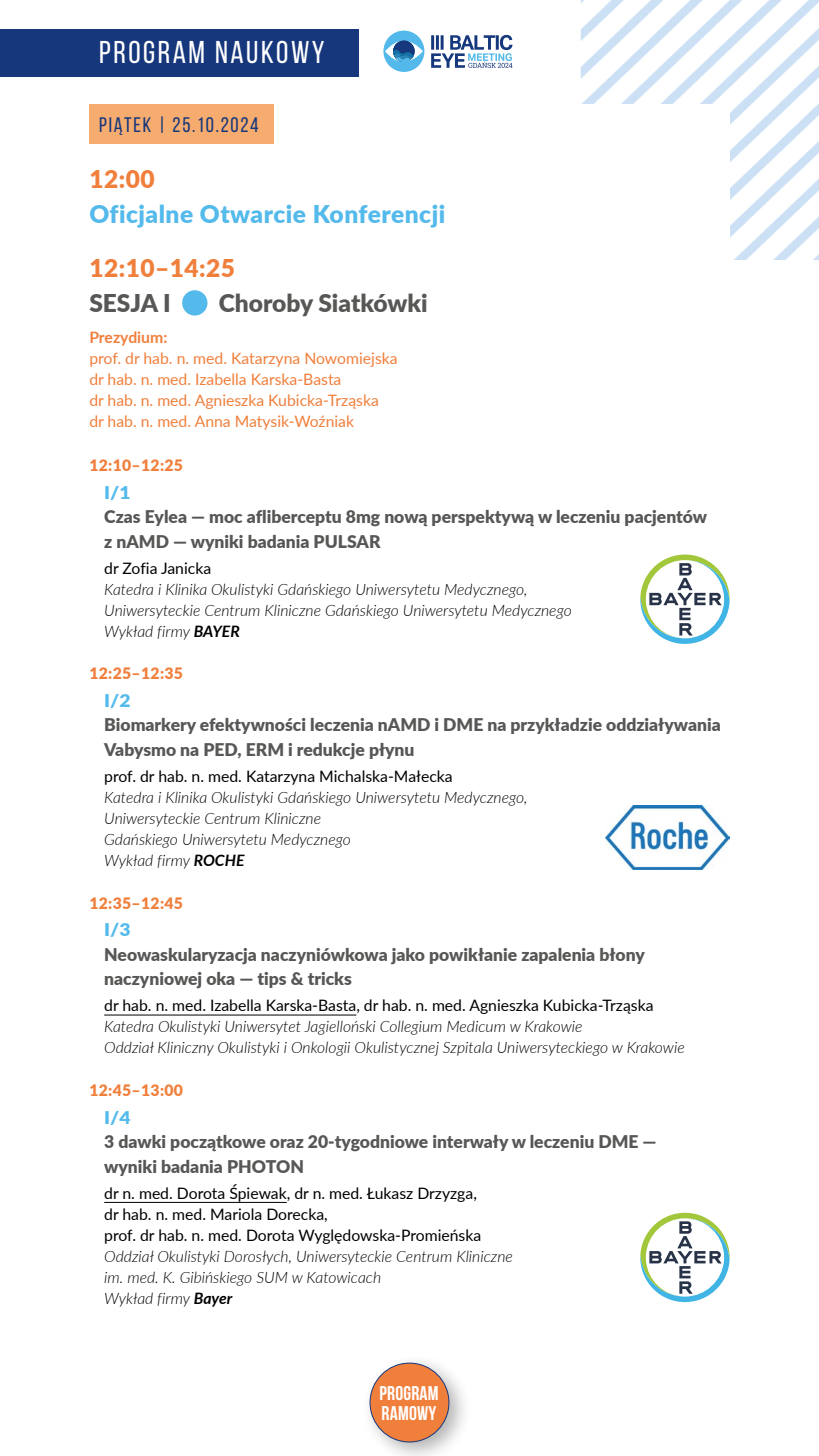
<style>
.page{position:relative;width:819px;height:1456px;background:#fff}
.page>*{position:absolute;margin:0;border:0;box-sizing:border-box;transform-origin:0 0}
.t1{font:31.5px "Bebas Neue";letter-spacing:.08em;color:#fff}
.t2{font:900 24.5px "Lato";letter-spacing:.02em;color:#53baeb}
.t3{font:900 24.5px "Lato";color:#575756}
.t4{font:900 24.5px "Lato";letter-spacing:.02em;color:#f07f3c}
.t5{font:21px "Bebas Neue";letter-spacing:.08em;color:#16377c}
.t6{font:700 19.78px/20.3px "Bebas Neue";letter-spacing:.01em;color:#fff}
.t7{font:900 17.5px/24.5px "Lato";color:#575756}
.t8{font:900 17.5px "Lato";color:#53baeb;scale:1.1 1}
.t9{font:italic 300 15.75px/21px "Lato";color:#000}
.t10{font:15.75px/21px "Lato";color:#000}
.t11{font:15.75px/21px "Lato";color:#f07f3c}
.t12{font:900 15.75px "Lato";letter-spacing:.02em;color:#f07f3c}
.t13{font:700 15.75px "Lato";color:#f07f3c}
.s1{font-weight:700}
</style>
<div class="page">
<div style="left:361px;top:1353px;width:111px;height:102px;background:#000;opacity:.3"></div>
<div style="left:370px;top:1362px;width:79px;height:79px;background:#f07f3c;border-radius:50%"></div>
<div style="left:369px;top:1362px;width:80px;height:80px;border:1px solid #16377c;border-radius:50%"></div>
<img style="left:580px;top:0;width:239px;height:260px">
<div style="left:0;top:30px;width:145px;height:47px;background:#16377c"></div>
<div style="left:94px;top:30px;width:265px;height:47px;background:#16377c"></div>
<div style="left:89px;top:104px;width:640px;height:1247px;background:#fff"></div>
<hr style="left:104px;top:1014px;width:252px;height:1px;background:#000">
<hr style="left:104px;top:1201px;width:183px;height:1px;background:#000">
<div style="left:89px;top:104px;width:185px;height:40px;background:#f7ac6f"></div>
<div style="left:182px;top:290px;width:25px;height:25px;background:#53baeb;border-radius:50%"></div>
<svg style="left:640px;top:554px;width:89px;height:90px"></svg>
<img style="left:605px;top:805px;width:124px;height:64px">
<div style="left:383px;top:31px;width:41px;height:41px;background:#53b9ea;border-radius:50%"></div>
<svg style="left:385px;top:41px;width:38px;height:21px"></svg>
<div style="left:393px;top:40px;width:21px;height:22px;background:#16387d;border-radius:50%"></div>
<svg style="left:393px;top:49px;width:21px;height:13px"></svg>
<svg style="left:431px;top:35px;width:81px;height:33px"></svg>
<svg style="left:640px;top:1212px;width:89px;height:89px"></svg>
<h1 class="t1" style="left:99px;top:35px;width:227px">PROGRAM NAUKOWY</h1>
<h3 class="t5" style="left:99px;top:113px;width:161px">PIĄTEK | 25.10.2024</h3>
<h2 class="t4" style="left:89px;top:161px;width:67px">12:00</h2>
<h2 class="t2" style="left:89px;top:195px;width:357px">Oficjalne Otwarcie Konferencji</h2>
<h2 class="t4" style="left:89px;top:249px;width:147px">12:10–14:25</h2>
<h2 class="t3" style="left:89px;top:284px;width:83px">SESJA I</h2>
<h2 class="t3" style="left:219px;top:285px;width:210px">Choroby Siatkówki</h2>
<p class="t13" style="left:89px;top:325px;width:80px">Prezydium:</p>
<p class="t11" style="left:89px;top:347px;width:310px">prof. dr hab. n. med. Katarzyna Nowomiejska dr hab. n. med. Izabella Karska-Basta<br>dr hab. n. med. Agnieszka Kubicka-Trząska<br>dr hab. n. med. Anna Matysik-Woźniak</p>
<p class="t12" style="left:89px;top:453px;width:95px">12:10–12:25</p>
<p class="t8" style="left:104px;top:479px;width:25px">I/1</p>
<p class="t7" style="left:104px;top:503px;width:604px">Czas Eylea — moc afliberceptu 8mg nową perspektywą w leczeniu pacjentów z nAMD — wyniki badania PULSAR</p>
<p class="t10" style="left:104px;top:556px;width:108px">dr Zofia Janicka</p>
<p class="t9" style="left:104px;top:577px;width:469px">Katedra i Klinika Okulistyki Gdańskiego Uniwersytetu Medycznego,<br>Uniwersyteckie Centrum Kliniczne Gdańskiego Uniwersytetu Medycznego<br>Wykład firmy <span class="s1">BAYER</span></p>
<p class="t12" style="left:89px;top:661px;width:95px">12:25–12:35</p>
<p class="t8" style="left:104px;top:687px;width:25px">I/2</p>
<p class="t7" style="left:104px;top:712px;width:618px">Biomarkery efektywności leczenia nAMD i DME na przykładzie oddziaływania<br>Vabysmo na PED, ERM i redukcje płynu</p>
<p class="t10" style="left:104px;top:765px;width:350px">prof. dr hab. n. med. Katarzyna Michalska-Małecka</p>
<p class="t9" style="left:104px;top:786px;width:425px">Katedra i Klinika Okulistyki Gdańskiego Uniwersytetu Medycznego, Uniwersyteckie Centrum Kliniczne<br>Gdańskiego Uniwersytetu Medycznego<br>Wykład firmy <span class="s1">ROCHE</span></p>
<p class="t12" style="left:89px;top:890px;width:95px">12:35–12:45</p>
<p class="t8" style="left:104px;top:916px;width:25px">I/3</p>
<p class="t7" style="left:104px;top:941px;width:542px">Neowaskularyzacja naczyniówkowa jako powikłanie zapalenia błony naczyniowej oka — tips &amp; tricks</p>
<p class="t10" style="left:104px;top:994px;width:550px">dr hab. n. med. Izabella Karska-Basta, dr hab. n. med. Agnieszka Kubicka-Trząska</p>
<p class="t9" style="left:104px;top:1015px;width:582px">Katedra Okulistyki Uniwersytet Jagielloński Collegium Medicum w Krakowie<br>Oddział Kliniczny Okulistyki i Onkologii Okulistycznej Szpitala Uniwersyteckiego w Krakowie</p>
<p class="t12" style="left:89px;top:1078px;width:95px">12:45–13:00</p>
<p class="t8" style="left:104px;top:1104px;width:25px">I/4</p>
<p class="t7" style="left:104px;top:1128px;width:554px">3 dawki początkowe oraz 20-tygodniowe interwały w leczeniu DME — wyniki badania PHOTON</p>
<p class="t10" style="left:104px;top:1181px;width:378px">dr n. med. Dorota Śpiewak, dr n. med. Łukasz Drzyzga, dr hab. n. med. Mariola Dorecka,<br>prof. dr hab. n. med. Dorota Wyględowska-Promieńska</p>
<p class="t9" style="left:104px;top:1244px;width:410px">Oddział Okulistyki Dorosłych, Uniwersyteckie Centrum Kliniczne im. med. K. Gibińskiego SUM w Katowicach<br>Wykład firmy <span class="s1">Bayer</span></p>
<p class="t6" style="left:379px;top:1382px;width:61px">PROGRAM<br>RAMOWY</p>
</div>
